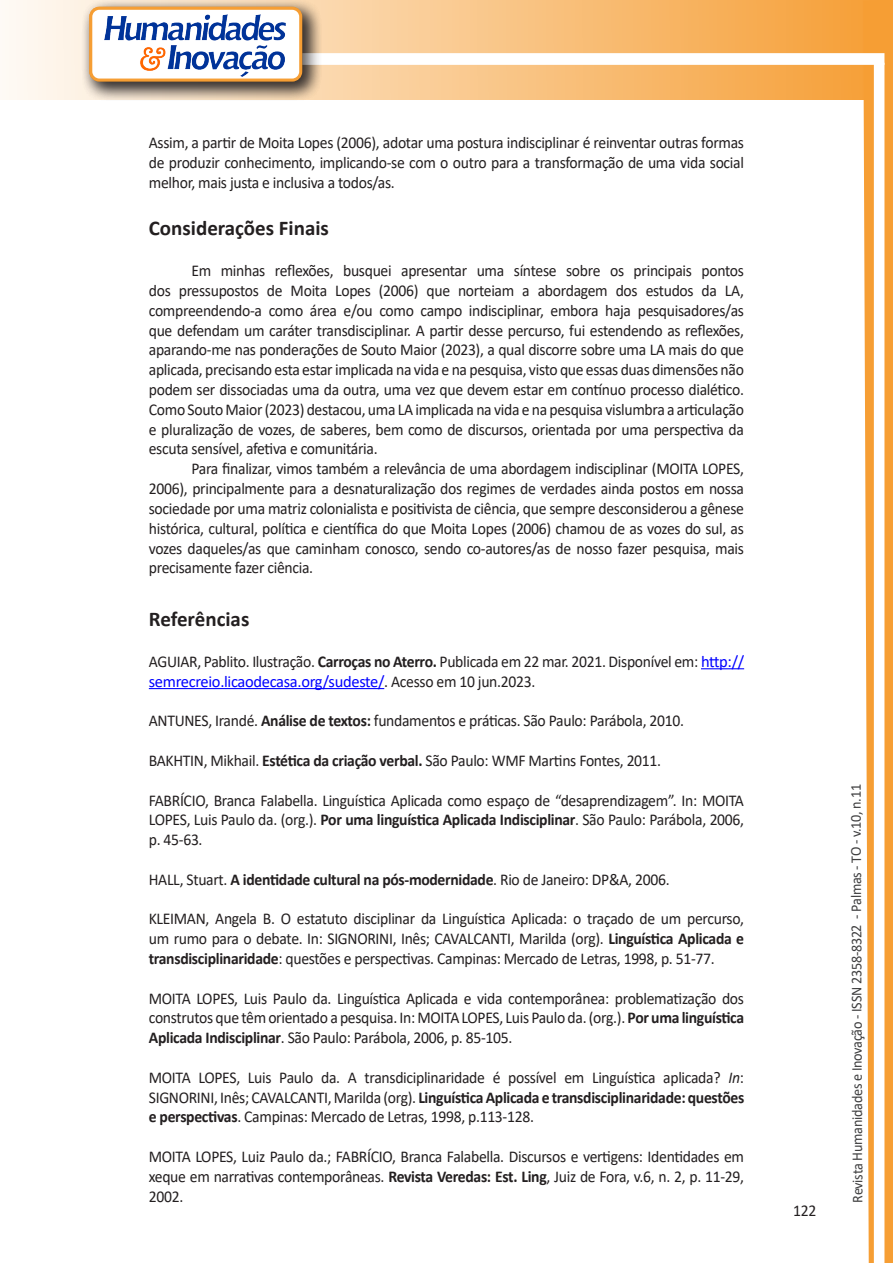
<style>
.page{position:relative;width:893px;height:1263px;background:#fff}
.page>*{position:absolute;margin:0;border:0;box-sizing:border-box;transform-origin:0 0}
.Titulo_2{font:700 21px "Calibri";color:#231f20}
.texto{font:16.5px/19.8px "Calibri";letter-spacing:-.02em;color:#231f20;text-align:justify;scale:.95 1}
.t1{font:15px "Calibri";letter-spacing:-.025em;color:#3e3e3f;scale:.95 1}
.s1{font-weight:700}
.s2{color:#00f}
.s3{font-style:italic}
</style>
<div class="page">
<svg style="left:5px;top:0;width:858px;height:100px;background:#f9c484"></svg>
<div style="left:302px;top:53px;width:582px;height:12px;background:#fff;border:2px solid #fff"></div>
<svg style="left:863px;top:0;width:30px;height:1263px"></svg>
<div style="left:81px;top:0;width:241px;height:102px;background:#231f20;opacity:.75"></div>
<div style="left:91px;top:8px;width:210px;height:72px;background:#fff;border-radius:9px"></div>
<img style="left:104px;top:14px;width:181px;height:62px">
<div style="left:89px;top:7px;width:213px;height:75px;border:3px solid #f69e34;border-radius:9px"></div>
<hr style="left:701px;top:668px;width:43px;height:1px;background:#00f">
<hr style="left:149px;top:688px;width:235px;height:1px;background:#00f">
<p class="texto" style="left:149px;top:133px;width:628px">Assim, a partir de Moita Lopes (2006), adotar uma postura indisciplinar é reinventar outras formas de produzir conhecimento, implicando-se com o outro para a transformação de uma vida social melhor, mais justa e inclusiva a todos/as.</p>
<p class="Titulo_2" style="left:149px;top:213px;width:182px">Considerações Finais</p>
<p class="texto" style="left:149px;top:260px;width:628px;text-indent:43px">Em minhas reflexões, busquei apresentar uma síntese sobre os principais pontos dos pressupostos de Moita Lopes (2006) que norteiam a abordagem dos estudos da LA, compreendendo-a como área e/ou como campo indisciplinar, embora haja pesquisadores/as que defendam um caráter transdisciplinar. A partir desse percurso, fui estendendo as reflexões, aparando-me nas ponderações de Souto Maior (2023), a qual discorre sobre uma LA mais do que aplicada, precisando esta estar implicada na vida e na pesquisa, visto que essas duas dimensões não podem ser dissociadas uma da outra, uma vez que devem estar em contínuo processo dialético.<br>Como Souto Maior (2023) destacou, uma LA implicada na vida e na pesquisa vislumbra a articulação e pluralização de vozes, de saberes, bem como de discursos, orientada por uma perspectiva da escuta sensível, afetiva e comunitária.</p>
<p class="texto" style="left:149px;top:458px;width:628px;text-indent:43px">Para finalizar, vimos também a relevância de uma abordagem indisciplinar (MOITA LOPES, 2006), principalmente para a desnaturalização dos regimes de verdades ainda postos em nossa sociedade por uma matriz colonialista e positivista de ciência, que sempre desconsiderou a gênese histórica, cultural, política e científica do que Moita Lopes (2006) chamou de as vozes do sul, as vozes daqueles/as que caminham conosco, sendo co-autores/as de nosso fazer pesquisa, mais precisamente fazer ciência.</p>
<p class="Titulo_2" style="left:149px;top:604px;width:102px">Referências</p>
<p class="texto" style="left:149px;top:651px;width:628px">AGUIAR, Pablito. Ilustração. <span class="s1">Carroças no Aterro.</span> Publicada em 22 mar. 2021. Disponível em: <span class="s2">http:// semrecreio.licaodecasa.org/sudeste/</span>. Acesso em 10 jun.2023.</p>
<p class="texto" style="left:149px;top:710px;width:565px">ANTUNES, Irandé. <span class="s1">Análise de textos:</span> fundamentos e práticas. São Paulo: Parábola, 2010.</p>
<p class="texto" style="left:149px;top:750px;width:541px">BAKHTIN, Mikhail. <span class="s1">Estética da criação verbal.</span> São Paulo: WMF Martins Fontes, 2011.</p>
<p class="texto" style="left:149px;top:790px;width:628px">FABRÍCIO, Branca Falabella. Linguística Aplicada como espaço de “desaprendizagem”. In: MOITA LOPES, Luis Paulo da. (org.). <span class="s1">Por uma linguística Aplicada Indisciplinar</span>. São Paulo: Parábola, 2006, p. 45-63.</p>
<p class="texto" style="left:149px;top:869px;width:550px">HALL, Stuart. <span class="s1">A identidade cultural na pós-modernidade</span>. Rio de Janeiro: DP&amp;A, 2006.</p>
<p class="texto" style="left:149px;top:908px;width:628px">KLEIMAN, Angela B. O estatuto disciplinar da Linguística Aplicada: o traçado de um percurso, um rumo para o debate. In: SIGNORINI, Inês; CAVALCANTI, Marilda (org). <span class="s1">Linguística Aplicada e transdisciplinaridade</span>: questões e perspectivas. Campinas: Mercado de Letras, 1998, p. 51-77.</p>
<p class="texto" style="left:149px;top:988px;width:628px">MOITA LOPES, Luis Paulo da. Linguística Aplicada e vida contemporânea: problematização dos construtos que têm orientado a pesquisa. In: MOITA LOPES, Luis Paulo da. (org.). <span class="s1">Por uma linguística Aplicada Indisciplinar</span>. São Paulo: Parábola, 2006, p. 85-105.</p>
<p class="texto" style="left:149px;top:1067px;width:628px">MOITA LOPES, Luis Paulo da. A transdiciplinaridade é possível em Linguística aplicada? <span class="s3">In</span>:<br>SIGNORINI, Inês; CAVALCANTI, Marilda (org). <span class="s1">Linguística Aplicada e transdisciplinaridade: questões e perspectivas</span>. Campinas: Mercado de Letras, 1998, p.113-128.</p>
<p class="texto" style="left:149px;top:1146px;width:628px">MOITA LOPES, Luiz Paulo da.; FABRÍCIO, Branca Falabella. Discursos e vertigens: Identidades em xeque em narrativas contemporâneas. <span class="s1">Revista Veredas: Est. Ling</span>, Juiz de Fora, v.6, n. 2, p. 11-29, 2002.</p>
<p class="texto" style="left:793px;top:1200px;width:26px">122</p>
<p class="t1" style="left:846px;top:1203px;width:442px;rotate:-90deg">Revista Humanidades e Inovação - ISSN 2358-8322 - Palmas - TO - v.10, n.11</p>
</div>
